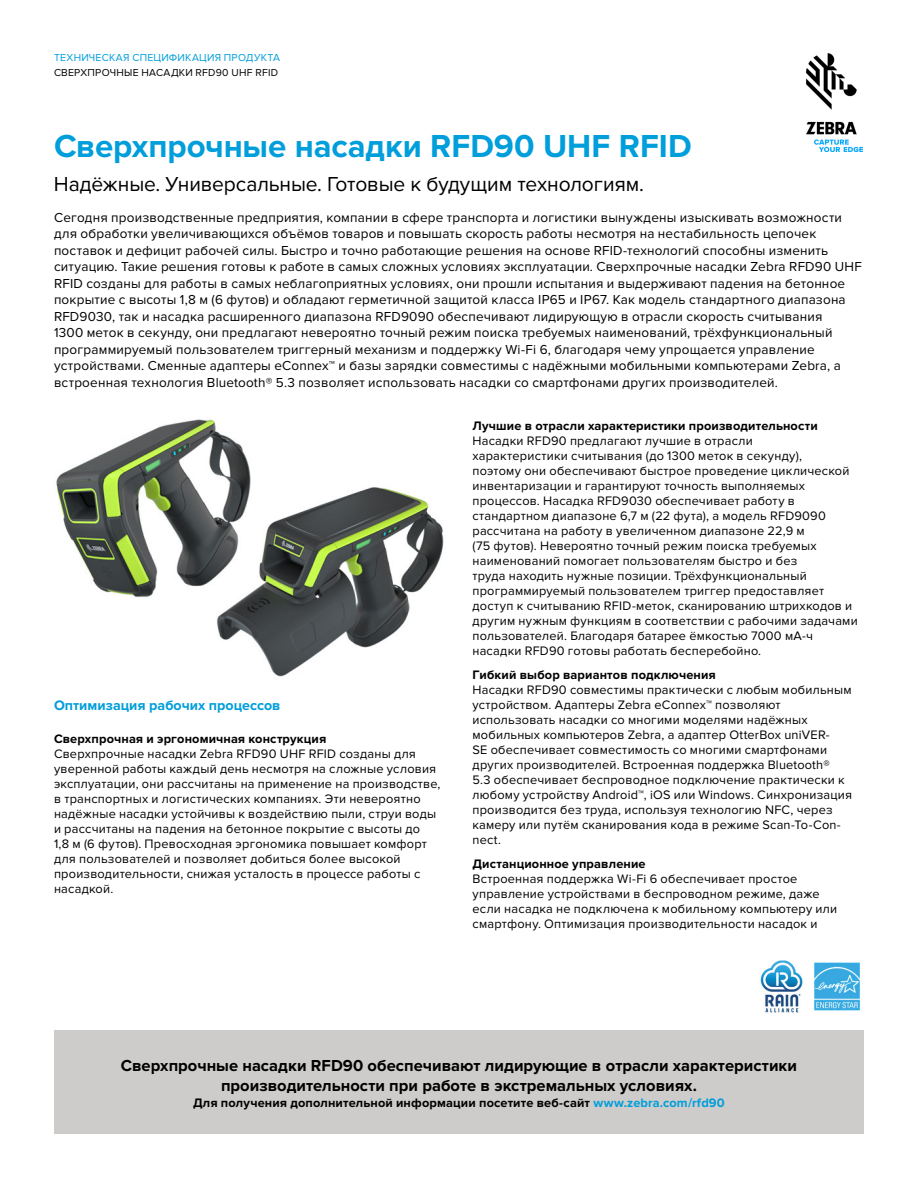
<style>
.page{position:relative;width:918px;height:1188px;background:#fff}
.page>*{position:absolute;margin:0;border:0;box-sizing:border-box;transform-origin:0 0}
.t1{font:700 33px "Proxima Nova";letter-spacing:-.005em;color:#009edb}
.t2{font:21px "Proxima Nova";letter-spacing:-.005em;color:#000}
.t3{font:700 16.5px/20.2px "Proxima Nova";color:#000;text-align:center}
.t4{font:700 14.25px "Proxima Nova";color:#009edb}
.t5{font:13.5px/16.5px "Proxima Nova";letter-spacing:.015em;color:#000}
.t6{font:12.75px/15px "Proxima Nova";letter-spacing:.015em;color:#000}
.t7{font:700 12.75px "Proxima Nova";letter-spacing:.01em;color:#000}
.t8{font:10.5px "Proxima Nova";letter-spacing:.025em;color:#000}
.t9{font:10.5px "Proxima Nova";letter-spacing:.02em;color:#009edb}
.s1{color:#009edb}
</style>
<div class="page">
<img style="left:806px;top:54px;width:56px;height:97px">
<div style="left:54px;top:1031px;width:810px;height:103px;background:#cdccca"></div>
<img style="left:760px;top:961px;width:100px;height:52px">
<img style="left:56px;top:419px;width:388px;height:258px">
<p class="t9" style="left:54px;top:52px;width:228px">ТЕХНИЧЕСКАЯ СПЕЦИФИКАЦИЯ ПРОДУКТА</p>
<p class="t8" style="left:54px;top:66px;width:226px">СВЕРХПРОЧНЫЕ НАСАДКИ RFD90 UHF RFID</p>
<h1 class="t1" style="left:54px;top:127px;width:639px">Сверхпрочные насадки RFD90 UHF RFID</h1>
<h2 class="t2" style="left:54px;top:172px;width:591px">Надёжные. Универсальные. Готовые к будущим технологиям.</h2>
<p class="t5" style="left:54px;top:209px;width:809px">Сегодня производственные предприятия, компании в сфере транспорта и логистики вынуждены изыскивать возможности для обработки увеличивающихся объёмов товаров и повышать скорость работы несмотря на нестабильность цепочек поставок и дефицит рабочей силы. Быстро и точно работающие решения на основе RFID-технологий способны изменить ситуацию. Такие решения готовы к работе в самых сложных условиях эксплуатации. Сверхпрочные насадки Zebra RFD90 UHF RFID созданы для работы в самых неблагоприятных условиях, они прошли испытания и выдерживают падения на бетонное покрытие с высоты 1,8 м (6 футов) и обладают герметичной защитой класса IP65 и IP67. Как модель стандартного диапазона RFD9030, так и насадка расширенного диапазона RFD9090 обеспечивают лидирующую в отрасли скорость считывания<br>1300 меток в секунду, они предлагают невероятно точный режим поиска требуемых наименований, трёхфункциональный программируемый пользователем триггерный механизм и поддержку Wi-Fi 6, благодаря чему упрощается управление устройствами. Сменные адаптеры eConnex™ и базы зарядки совместимы с надёжными мобильными компьютерами Zebra, а встроенная технология Bluetooth® 5.3 позволяет использовать насадки со смартфонами других производителей.</p>
<p class="t4" style="left:54px;top:697px;width:228px">Оптимизация рабочих процессов</p>
<p class="t7" style="left:54px;top:731px;width:274px">Сверхпрочная и эргономичная конструкция</p>
<p class="t6" style="left:54px;top:746px;width:388px">Сверхпрочные насадки Zebra RFD90 UHF RFID созданы для уверенной работы каждый день несмотря на сложные условия эксплуатации, они рассчитаны на применение на производстве, в транспортных и логистических компаниях. Эти невероятно надёжные насадки устойчивы к воздействию пыли, струи воды и рассчитаны на падения на бетонное покрытие с высоты до<br>1,8 м (6 футов). Превосходная эргономика повышает комфорт для пользователей и позволяет добиться более высокой производительности, снижая усталость в процессе работы с насадкой.</p>
<p class="t7" style="left:472px;top:419px;width:347px">Лучшие в отрасли характеристики производительности</p>
<p class="t6" style="left:472px;top:434px;width:387px">Насадки RFD90 предлагают лучшие в отрасли<br>характеристики считывания (до 1300 меток в секунду),<br>поэтому они обеспечивают быстрое проведение циклической инвентаризации и гарантируют точность выполняемых процессов. Насадка RFD9030 обеспечивает работу в стандартном диапазоне 6,7 м (22 фута), а модель RFD9090 рассчитана на работу в увеличенном диапазоне 22,9 м<br>(75 футов). Невероятно точный режим поиска требуемых наименований помогает пользователям быстро и без<br>труда находить нужные позиции. Трёхфункциональный программируемый пользователем триггер предоставляет доступ к считыванию RFID-меток, сканированию штрихкодов и другим нужным функциям в соответствии с рабочими задачами пользователей. Благодаря батарее ёмкостью 7000 мА-ч насадки RFD90 готовы работать бесперебойно.</p>
<p class="t7" style="left:472px;top:668px;width:245px">Гибкий выбор вариантов подключения</p>
<p class="t6" style="left:472px;top:683px;width:381px">Насадки RFD90 совместимы практически с любым мобильным устройством. Адаптеры Zebra eConnex™ позволяют использовать насадки со многими моделями надёжных мобильных компьютеров Zebra, а адаптер OtterBox uniVER-<br>SE обеспечивает совместимость со многими смартфонами других производителей. Встроенная поддержка Bluetooth®<br>5.3 обеспечивает беспроводное подключение практически к любому устройству Android™, iOS или Windows. Синхронизация производится без труда, используя технологию NFC, через камеру или путём сканирования кода в режиме Scan-To-Con&shy;nect.</p>
<p class="t7" style="left:472px;top:857px;width:175px">Дистанционное управление</p>
<p class="t6" style="left:472px;top:872px;width:366px">Встроенная поддержка Wi-Fi 6 обеспечивает простое управление устройствами в беспроводном режиме, даже если насадка не подключена к мобильному компьютеру или смартфону. Оптимизация производительности насадок и</p>
<p class="t3" style="left:121px;top:1056px;width:678px">Сверхпрочные насадки RFD90 обеспечивают лидирующие в отрасли характеристики производительности при работе в экстремальных условиях.</p>
<p class="t7" style="left:193px;top:1095px;width:533px">Для получения дополнительной информации посетите веб-сайт <span class="s1">www.zebra.com/rfd90</span></p>
</div>
